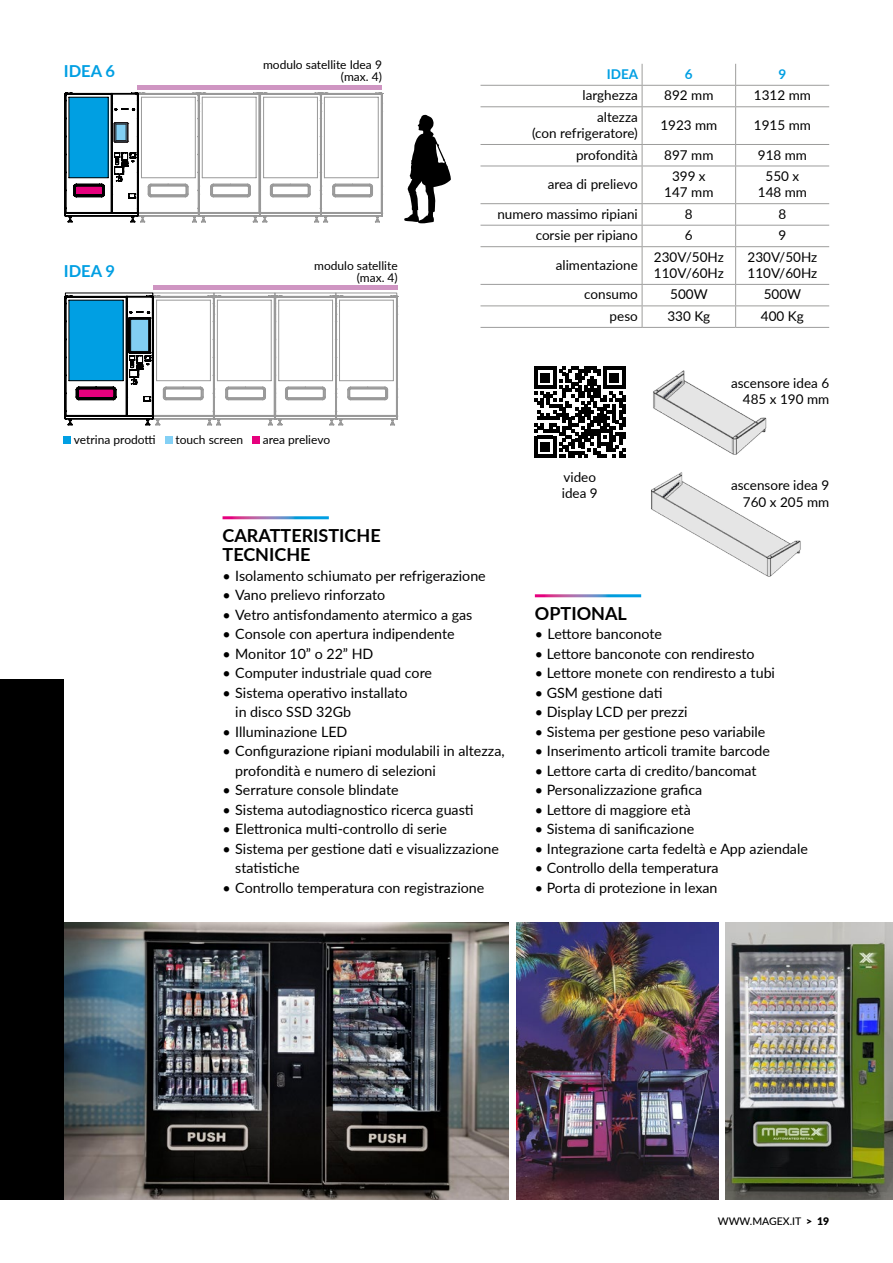
<style>
.page{position:relative;width:893px;height:1263px;background:#fff}
.page>*{position:absolute;margin:0;border:0;box-sizing:border-box;transform-origin:0 0}
.t1{font:700 18px/19.5px "Lato";color:#000}
.t2{font:700 16.5px "Lato";color:#009fe3}
.t3{font:14.25px/19.5px "Lato";color:#000}
.t4{font:13.5px/16.2px "Lato";color:#000;text-align:right}
.t5{font:700 13.5px "Lato";color:#009fe3}
.t6{font:12px/12px "Lato";color:#000;text-align:right}
.t7{font:500 10.5px "Lato";color:#000}
.s1{font-weight:900}
</style>
<div class="page">
<img style="left:64px;top:923px;width:445px;height:276px">
<div style="left:0;top:679px;width:64px;height:520px;background:#000"></div>
<svg style="left:64px;top:92px;width:319px;height:130px"></svg>
<svg style="left:64px;top:295px;width:334px;height:130px"></svg>
<div style="left:65px;top:293px;width:88px;height:4px;border:1px solid #000"></div>
<img style="left:517px;top:923px;width:201px;height:276px">
<hr style="left:153px;top:285px;width:245px;height:4px;background:#cf95c2">
<hr style="left:138px;top:85px;width:244px;height:4px;background:#cf95c2">
<hr style="left:480px;top:85px;width:162px;height:1px;background:#9d9d9c">
<hr style="left:642px;top:85px;width:94px;height:1px;background:#9d9d9c">
<svg style="left:642px;top:64px;width:1px;height:42px"></svg>
<hr style="left:736px;top:85px;width:93px;height:1px;background:#9d9d9c">
<svg style="left:735px;top:64px;width:1px;height:42px"></svg>
<hr style="left:480px;top:106px;width:162px;height:1px;background:#9d9d9c">
<hr style="left:642px;top:106px;width:94px;height:1px;background:#9d9d9c">
<hr style="left:642px;top:107px;width:1px;height:37px;background:#9d9d9c">
<hr style="left:736px;top:106px;width:93px;height:1px;background:#9d9d9c">
<hr style="left:735px;top:107px;width:1px;height:37px;background:#9d9d9c">
<hr style="left:480px;top:144px;width:162px;height:1px;background:#9d9d9c">
<hr style="left:642px;top:144px;width:94px;height:1px;background:#9d9d9c">
<svg style="left:642px;top:145px;width:1px;height:21px"></svg>
<hr style="left:736px;top:144px;width:93px;height:1px;background:#9d9d9c">
<svg style="left:735px;top:145px;width:1px;height:21px"></svg>
<hr style="left:480px;top:166px;width:162px;height:1px;background:#9d9d9c">
<hr style="left:642px;top:166px;width:94px;height:1px;background:#9d9d9c">
<hr style="left:642px;top:166px;width:1px;height:37px;background:#9d9d9c">
<hr style="left:736px;top:166px;width:93px;height:1px;background:#9d9d9c">
<hr style="left:735px;top:166px;width:1px;height:37px;background:#9d9d9c">
<hr style="left:480px;top:203px;width:162px;height:1px;background:#9d9d9c">
<hr style="left:642px;top:203px;width:94px;height:1px;background:#9d9d9c">
<hr style="left:736px;top:203px;width:93px;height:1px;background:#9d9d9c">
<hr style="left:480px;top:225px;width:162px;height:1px;background:#9d9d9c">
<hr style="left:642px;top:225px;width:94px;height:1px;background:#9d9d9c">
<svg style="left:642px;top:204px;width:1px;height:42px"></svg>
<hr style="left:736px;top:225px;width:93px;height:1px;background:#9d9d9c">
<svg style="left:735px;top:204px;width:1px;height:42px"></svg>
<hr style="left:480px;top:246px;width:162px;height:1px;background:#9d9d9c">
<hr style="left:642px;top:246px;width:94px;height:1px;background:#9d9d9c">
<hr style="left:642px;top:247px;width:1px;height:37px;background:#9d9d9c">
<hr style="left:736px;top:246px;width:93px;height:1px;background:#9d9d9c">
<hr style="left:735px;top:247px;width:1px;height:37px;background:#9d9d9c">
<hr style="left:480px;top:284px;width:162px;height:1px;background:#9d9d9c">
<hr style="left:642px;top:284px;width:94px;height:1px;background:#9d9d9c">
<hr style="left:736px;top:284px;width:93px;height:1px;background:#9d9d9c">
<hr style="left:480px;top:305px;width:162px;height:1px;background:#9d9d9c">
<hr style="left:642px;top:305px;width:94px;height:1px;background:#9d9d9c">
<svg style="left:642px;top:285px;width:1px;height:42px"></svg>
<hr style="left:736px;top:305px;width:93px;height:1px;background:#9d9d9c">
<svg style="left:735px;top:285px;width:1px;height:42px"></svg>
<hr style="left:480px;top:327px;width:162px;height:1px;background:#9d9d9c">
<hr style="left:642px;top:327px;width:94px;height:1px;background:#9d9d9c">
<hr style="left:736px;top:327px;width:93px;height:1px;background:#9d9d9c">
<svg style="left:534px;top:367px;width:91px;height:91px"></svg>
<div style="left:64px;top:437px;width:7px;height:7px;background:#009fe3"></div>
<div style="left:165px;top:437px;width:7px;height:7px;background:#83d0f5"></div>
<div style="left:252px;top:437px;width:8px;height:7px;background:#e6007d"></div>
<img style="left:653px;top:370px;width:114px;height:85px">
<img style="left:651px;top:472px;width:150px;height:105px">
<svg style="left:404px;top:115px;width:47px;height:108px"></svg>
<img style="left:726px;top:923px;width:167px;height:276px">
<p class="t6" style="left:263px;top:58px;width:120px">modulo satellite Idea 9 (max. 4)</p>
<p class="t5" style="left:607px;top:64px;width:33px">IDEA</p>
<p class="t5" style="left:685px;top:64px;width:9px">6</p>
<p class="t5" style="left:778px;top:64px;width:9px">9</p>
<p class="t4" style="left:583px;top:87px;width:57px">larghezza</p>
<p class="t4" style="left:664px;top:87px;width:51px">892 mm</p>
<p class="t4" style="left:754px;top:87px;width:58px">1312 mm</p>
<p class="t4" style="left:532px;top:108px;width:107px">altezza<br>(con refrigeratore)</p>
<p class="t4" style="left:660px;top:116px;width:58px">1923 mm</p>
<p class="t4" style="left:754px;top:116px;width:58px">1915 mm</p>
<p class="t4" style="left:576px;top:146px;width:63px">profondità</p>
<p class="t4" style="left:664px;top:146px;width:51px">897 mm</p>
<p class="t4" style="left:758px;top:146px;width:51px">918 mm</p>
<p class="t4" style="left:548px;top:176px;width:92px">area di prelievo</p>
<p class="t4" style="left:664px;top:167px;width:51px;text-align:center">399 x<br>147 mm</p>
<p class="t4" style="left:758px;top:167px;width:51px;text-align:center">550 x<br>148 mm</p>
<p class="t4" style="left:497px;top:205px;width:142px">numero massimo ripiani</p>
<p class="t4" style="left:685px;top:205px;width:9px">8</p>
<p class="t4" style="left:778px;top:205px;width:9px">8</p>
<p class="t4" style="left:536px;top:227px;width:104px">corsie per ripiano</p>
<p class="t4" style="left:685px;top:227px;width:9px">6</p>
<p class="t4" style="left:778px;top:227px;width:9px">9</p>
<p class="t4" style="left:556px;top:256px;width:84px">alimentazione</p>
<p class="t4" style="left:654px;top:248px;width:71px;text-align:left">230V/50Hz<br>110V/60Hz</p>
<p class="t4" style="left:747px;top:248px;width:71px;text-align:left">230V/50Hz<br>110V/60Hz</p>
<p class="t4" style="left:584px;top:286px;width:55px">consumo</p>
<p class="t4" style="left:670px;top:286px;width:39px">500W</p>
<p class="t4" style="left:764px;top:286px;width:39px">500W</p>
<p class="t4" style="left:610px;top:307px;width:30px">peso</p>
<p class="t4" style="left:667px;top:307px;width:44px">330 Kg</p>
<p class="t4" style="left:761px;top:307px;width:44px">400 Kg</p>
<p class="t2" style="left:64px;top:59px;width:53px">IDEA 6</p>
<p class="t2" style="left:64px;top:259px;width:53px">IDEA 9</p>
<p class="t6" style="left:314px;top:259px;width:85px">modulo satellite (max. 4)</p>
<p class="t6" style="left:74px;top:433px;width:83px">vetrina prodotti</p>
<p class="t6" style="left:175px;top:433px;width:69px">touch screen</p>
<p class="t6" style="left:263px;top:433px;width:69px">area prelievo</p>
<p class="t1" style="left:223px;top:525px;width:160px">CARATTERISTICHE<br>TECNICHE</p>
<p class="t3" style="left:223px;top:565px;width:265px">• Isolamento schiumato per refrigerazione</p>
<p class="t3" style="left:223px;top:585px;width:164px">• Vano prelievo rinforzato</p>
<p class="t3" style="left:223px;top:604px;width:251px">• Vetro antisfondamento atermico a gas</p>
<p class="t3" style="left:223px;top:624px;width:234px">• Console con apertura indipendente</p>
<p class="t3" style="left:223px;top:643px;width:152px">• Monitor 10” o 22” HD</p>
<p class="t3" style="left:223px;top:663px;width:211px">• Computer industriale quad core</p>
<p class="t3" style="left:235px;top:682px;width:174px;text-indent:-13px">• Sistema operativo installato in disco SSD 32Gb</p>
<p class="t3" style="left:223px;top:721px;width:126px">• Illuminazione LED</p>
<p class="t3" style="left:235px;top:741px;width:271px;text-indent:-13px">• Configurazione ripiani modulabili in altezza, profondità e numero di selezioni</p>
<p class="t3" style="left:223px;top:780px;width:178px">• Serrature console blindate</p>
<p class="t3" style="left:223px;top:799px;width:253px">• Sistema autodiagnostico ricerca guasti</p>
<p class="t3" style="left:223px;top:819px;width:226px">• Elettronica multi-controllo di serie</p>
<p class="t3" style="left:235px;top:838px;width:265px;text-indent:-13px">• Sistema per gestione dati e visualizzazione statistiche</p>
<p class="t3" style="left:223px;top:877px;width:263px">• Controllo temperatura con registrazione</p>
<p class="t4" style="left:562px;top:468px;width:37px;text-align:left">video idea 9</p>
<p class="t4" style="left:731px;top:374px;width:100px">ascensore idea 6<br>485 x 190 mm</p>
<p class="t4" style="left:731px;top:477px;width:100px">ascensore idea 9<br>760 x 205 mm</p>
<p class="t1" style="left:535px;top:603px;width:94px">OPTIONAL</p>
<p class="t3" style="left:535px;top:624px;width:129px">• Lettore banconote</p>
<p class="t3" style="left:535px;top:643px;width:221px">• Lettore banconote con rendiresto</p>
<p class="t3" style="left:535px;top:663px;width:242px">• Lettore monete con rendiresto a tubi</p>
<p class="t3" style="left:535px;top:682px;width:129px">• GSM gestione dati</p>
<p class="t3" style="left:535px;top:702px;width:154px">• Display LCD per prezzi</p>
<p class="t3" style="left:535px;top:721px;width:232px">• Sistema per gestione peso variabile</p>
<p class="t3" style="left:535px;top:741px;width:237px">• Inserimento articoli tramite barcode</p>
<p class="t3" style="left:535px;top:760px;width:223px">• Lettore carta di credito/bancomat</p>
<p class="t3" style="left:535px;top:780px;width:169px">• Personalizzazione grafica</p>
<p class="t3" style="left:535px;top:799px;width:157px">• Lettore di maggiore età</p>
<p class="t3" style="left:535px;top:819px;width:161px">• Sistema di sanificazione</p>
<p class="t3" style="left:535px;top:838px;width:275px">• Integrazione carta fedeltà e App aziendale</p>
<p class="t3" style="left:535px;top:858px;width:185px">• Controllo della temperatura</p>
<p class="t3" style="left:535px;top:877px;width:184px">• Porta di protezione in lexan</p>
<p class="t7" style="left:718px;top:1213px;width:113px">WWW.MAGEX.IT <span class="s1">&gt; 19</span></p>
</div>
